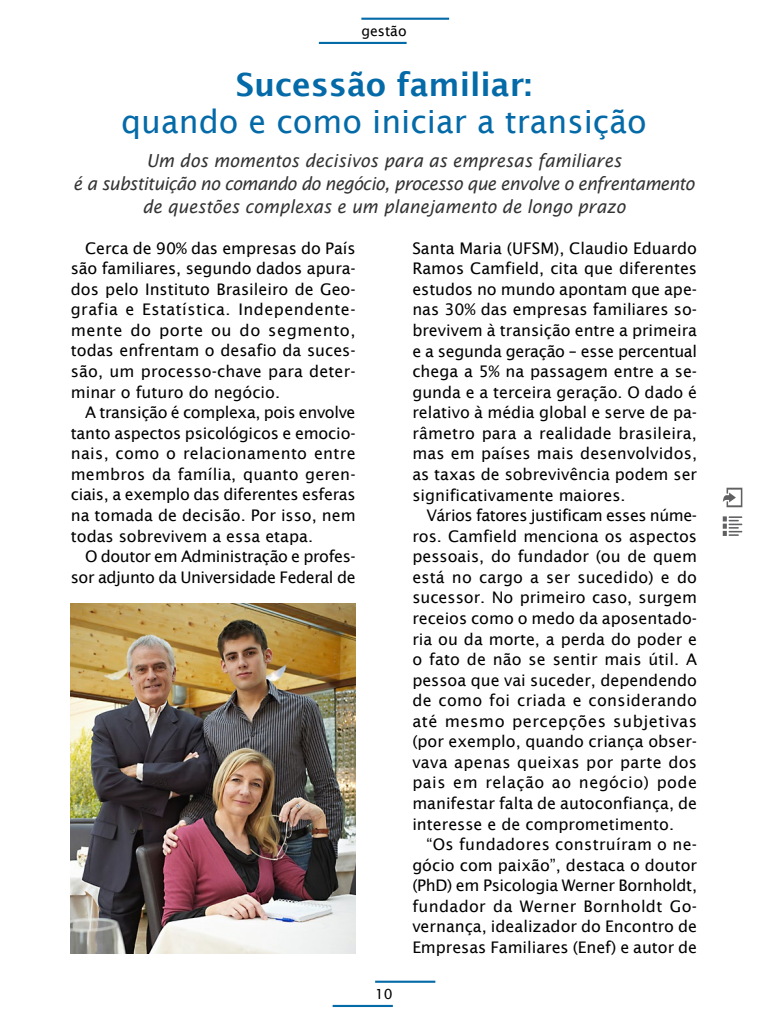
<style>
.page{position:relative;width:768px;height:1024px;background:#fff}
.page>*{position:absolute;margin:0;border:0;box-sizing:border-box;transform-origin:0 0}
.t1{font:32px "Lucida Sans";color:#046aa8}
.t2{font:600 32px "Lucida Sans";color:#046aa8}
.t3{font:italic 18px/23px "Lucida Sans";color:#333;text-align:center;scale:.95 1}
.t4{font:16px/20.6px "Lucida Sans";color:#000;text-align:justify}
.t5{font:16px/20.6px "Lucida Sans";letter-spacing:-.025em;color:#000;text-align:right}
.t6{font:14px "Lucida Sans";color:#000}
</style>
<div class="page">
<hr style="left:361px;top:18px;width:88px;height:2px;background:#046aa8">
<hr style="left:319px;top:42px;width:88px;height:2px;background:#046aa8">
<hr style="left:375px;top:981px;width:60px;height:2px;background:#046aa8">
<hr style="left:333px;top:1005px;width:60px;height:2px;background:#046aa8">
<svg style="left:723px;top:516px;width:19px;height:20px"></svg>
<svg style="left:723px;top:488px;width:19px;height:19px"></svg>
<img style="left:71px;top:603px;width:285px;height:350px">
<p class="t6" style="left:361px;top:23px;width:47px">gestão</p>
<h1 class="t2" style="left:236px;top:66px;width:298px">Sucessão familiar:</h1>
<h1 class="t1" style="left:121px;top:103px;width:527px">quando e como iniciar a transição</h1>
<p class="t3" style="left:73px;top:149px;width:655px">Um dos momentos decisivos para as empresas familiares<br>é a substituição no comando do negócio, processo que envolve o enfrentamento de questões complexas e um planejamento de longo prazo</p>
<p class="t4" style="left:71px;top:238px;width:286px;text-indent:14px">Cerca de 90% das empresas do País são familiares, segundo dados apura&shy;dos pelo Instituto Brasileiro de Geo&shy;grafia e Estatística. Independente&shy;mente do porte ou do segmento, todas enfrentam o desafio da suces&shy;são, um processo-chave para deter&shy;minar o futuro do negócio.</p>
<p class="t4" style="left:71px;top:402px;width:286px;text-indent:14px">A transição é complexa, pois envolve tanto aspectos psicológicos e emocio&shy;nais, como o relacionamento entre membros da família, quanto geren&shy;ciais, a exemplo das diferentes esferas na tomada de decisão. Por isso, nem todas sobrevivem a essa etapa.</p>
<p class="t5" style="left:71px;top:546px;width:286px">O doutor em Administração e profes&shy;sor adjunto da Universidade Federal de</p>
<p class="t6" style="left:375px;top:986px;width:19px">10</p>
<p class="t4" style="left:412px;top:238px;width:286px">Santa Maria (UFSM), Claudio Eduardo Ramos Camfield, cita que diferentes estudos no mundo apontam que ape&shy;nas 30% das empresas familiares so&shy;brevivem à transição entre a primeira e a segunda geração – esse percentual chega a 5% na passagem entre a se&shy;gunda e a terceira geração. O dado é relativo à média global e serve de pa&shy;râmetro para a realidade brasileira, mas em países mais desenvolvidos, as taxas de sobrevivência podem ser significativamente maiores.</p>
<p class="t4" style="left:412px;top:505px;width:286px;text-indent:14px">Vários fatores justificam esses núme&shy;ros. Camfield menciona os aspectos pessoais, do fundador (ou de quem está no cargo a ser sucedido) e do sucessor. No primeiro caso, surgem receios como o medo da aposentado&shy;ria ou da morte, a perda do poder e o fato de não se sentir mais útil. A pessoa que vai suceder, dependendo de como foi criada e considerando até mesmo percepções subjetivas (por exemplo, quando criança obser&shy;vava apenas queixas por parte dos pais em relação ao negócio) pode manifestar falta de autoconfiança, de interesse e de comprometimento.</p>
<p class="t4" style="left:412px;top:834px;width:286px;text-indent:14px">“Os fundadores construíram o ne&shy;gócio com paixão”, destaca o doutor (PhD) em Psicologia Werner Bornholdt, fundador da Werner Bornholdt Go&shy;vernança, idealizador do Encontro de Empresas Familiares (Enef) e autor de</p>
</div>
